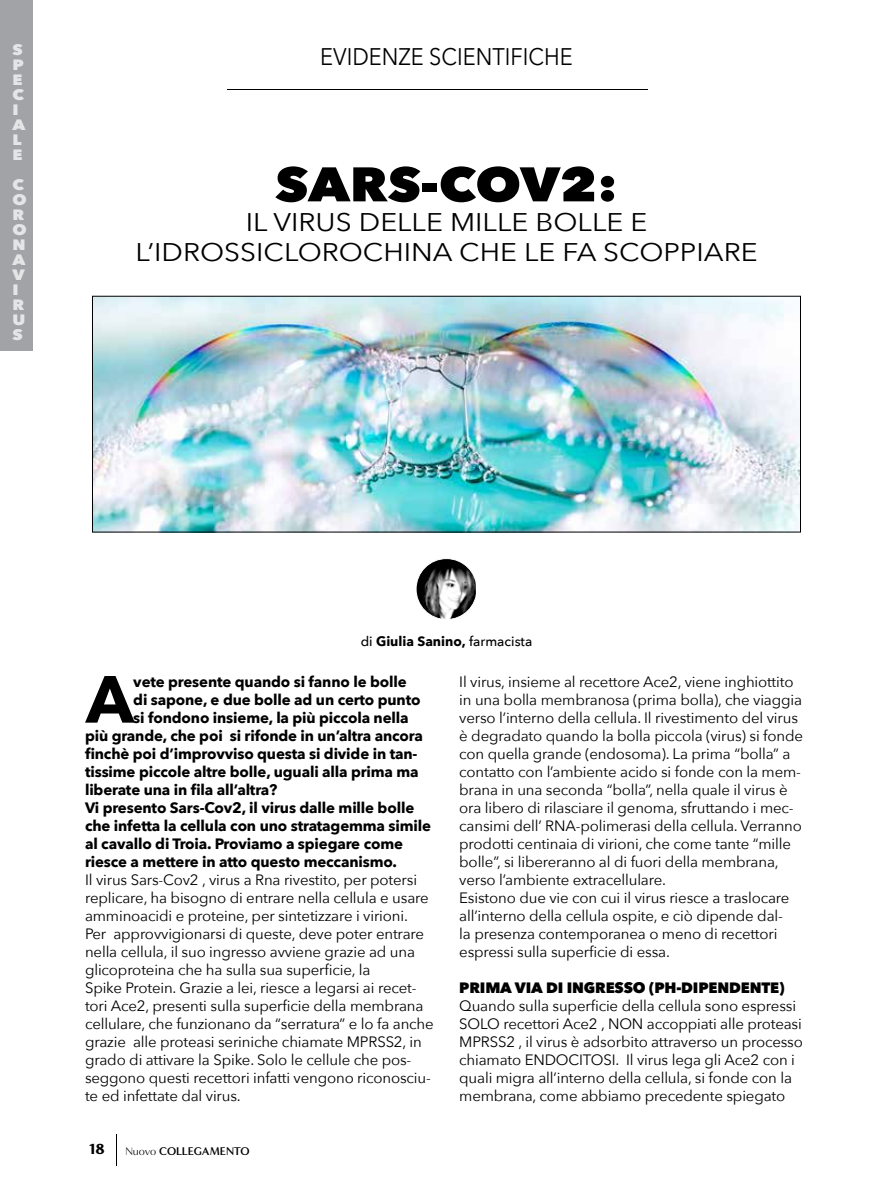
<style>
.page{position:relative;width:893px;height:1191px;background:#fff}
.page>*{position:absolute;margin:0;border:0;box-sizing:border-box;transform-origin:0 0}
.t1{font:700 65.85px "Avenir Next";color:#000}
.t2{font:800 48px "Avenir Next";color:#000;scale:1.11 1}
.t3{font:25.5px/30px "Avenir Next";color:#000;text-align:center;scale:1.11 1}
.t4{font:24px "Avenir Next";color:#000;scale:.91 1}
.t5{font:15px/18px "Avenir Next";letter-spacing:-.01em;color:#000}
.t6{font:700 15px "Avenir Next";letter-spacing:-.01em;color:#000}
.t7{font:800 15px "Avenir Next";letter-spacing:-.01em;color:#000}
.t8{font:800 15px/15px "Avenir Next";color:#e4e5e6;scale:1.11 1}
.t9{font:900 15px "Minerva Modern";color:#000}
.t10{font:700 13.5px "Avenir Next";color:#000}
.t11{font:700 11.4px "Minerva Modern";letter-spacing:-.015em;color:#000}
.s1{font-weight:500}
.s2{font-weight:400;font-size:11.25px}
</style>
<div class="page">
<hr style="left:227px;top:89px;width:421px;height:1px;background:#000">
<hr style="left:116px;top:1134px;width:1px;height:31px;background:#000">
<img style="left:94px;top:298px;width:705px;height:232px">
<img style="left:416px;top:560px;width:60px;height:58px">
<div style="left:416px;top:558px;width:61px;height:62px;border:1px solid #fff;border-radius:50%"></div>
<div style="left:0;top:0;width:32px;height:350px;background:#a1a3a6"></div>
<p class="t8" style="left:13px;top:42px;width:13px">S<br>P<br>E<br>C<br>I<br>A<br>L<br>E</p>
<p class="t8" style="left:13px;top:177px;width:14px">C<br>O<br>R<br>O<br>N<br>A<br>V<br>I<br>R<br>U<br>S</p>
<h3 class="t4" style="left:320px;top:36px;width:279px">EVIDENZE SCIENTIFICHE</h3>
<h2 class="t2" style="left:275px;top:155px;width:310px">SARS-COV2:</h2>
<h3 class="t3" style="left:135px;top:206px;width:562px">IL VIRUS DELLE MILLE BOLLE E<br>L’IDROSSICLOROCHINA CHE LE FA SCOPPIARE</h3>
<p class="t10" style="left:361px;top:629px;width:173px"><span class="s1">di</span> Giulia Sanino, <span class="s1">farmacista</span></p>
<h1 class="t1" style="left:86px;top:642px;width:50px">A</h1>
<p class="t6" style="left:133px;top:668px;width:275px">vete presente quando si fanno le bolle</p>
<p class="t6" style="left:133px;top:686px;width:289px">di sapone, e due bolle ad un certo punto</p>
<p class="t6" style="left:133px;top:704px;width:277px">si fondono insieme, la più piccola nella</p>
<p class="t6" style="left:85px;top:722px;width:339px">più grande, che poi si rifonde in un’altra ancora</p>
<p class="t6" style="left:85px;top:740px;width:334px">finchè poi d’improvviso questa si divide in tan-</p>
<p class="t6" style="left:85px;top:758px;width:335px">tissime piccole altre bolle, uguali alla prima ma</p>
<p class="t6" style="left:85px;top:776px;width:194px">liberate una in fila all’altra?</p>
<p class="t6" style="left:85px;top:794px;width:331px">Vi presento Sars-Cov2, il virus dalle mille bolle</p>
<p class="t6" style="left:85px;top:812px;width:347px">che infetta la cellula con uno stratagemma simile</p>
<p class="t6" style="left:85px;top:830px;width:319px">al cavallo di Troia. Proviamo a spiegare come</p>
<p class="t6" style="left:85px;top:848px;width:313px">riesce a mettere in atto questo meccanismo.</p>
<p class="t5" style="left:85px;top:870px;width:350px">Il virus Sars-Cov2 , virus a Rna rivestito, per potersi replicare, ha bisogno di entrare nella cellula e usare amminoacidi e proteine, per sintetizzare i virioni.<br>Per approvvigionarsi di queste, deve poter entrare nella cellula, il suo ingresso avviene grazie ad una glicoproteina che ha sulla sua superficie, la<br>Spike Protein. Grazie a lei, riesce a legarsi ai recet&shy;tori Ace2, presenti sulla superficie della membrana cellulare, che funzionano da “serratura” e lo fa anche grazie alle proteasi seriniche chiamate MPRSS2, in grado di attivare la Spike. Solo le cellule che pos&shy;seggono questi recettori infatti vengono riconosciu&shy;te ed infettate dal virus.</p>
<p class="t9" style="left:89px;top:1140px;width:17px">18</p>
<p class="t11" style="left:125px;top:1144px;width:126px"><span class="s2">Nuovo</span> COLLEGAMENTO</p>
<p class="t5" style="left:459px;top:672px;width:345px">Il virus, insieme al recettore Ace2, viene inghiottito in una bolla membranosa (prima bolla), che viaggia verso l’interno della cellula. Il rivestimento del virus è degradato quando la bolla piccola (virus) si fonde con quella grande (endosoma). La prima “bolla” a contatto con l’ambiente acido si fonde con la mem&shy;brana in una seconda “bolla”, nella quale il virus è ora libero di rilasciare il genoma, sfruttando i mec&shy;cansimi dell’ RNA-polimerasi della cellula. Verranno prodotti centinaia di virioni, che come tante “mille bolle”, si libereranno al di fuori della membrana, verso l’ambiente extracellulare.<br>Esistono due vie con cui il virus riesce a traslocare all’interno della cellula ospite, e ciò dipende dal-<br>la presenza contemporanea o meno di recettori espressi sulla superficie di essa.</p>
<p class="t7" style="left:459px;top:978px;width:327px">PRIMA VIA DI INGRESSO (PH-DIPENDENTE)</p>
<p class="t5" style="left:459px;top:996px;width:345px">Quando sulla superficie della cellula sono espressi SOLO recettori Ace2 , NON accoppiati alle proteasi MPRSS2 , il virus è adsorbito attraverso un processo chiamato ENDOCITOSI. Il virus lega gli Ace2 con i quali migra all’interno della cellula, si fonde con la membrana, come abbiamo precedente spiegato</p>
</div>
